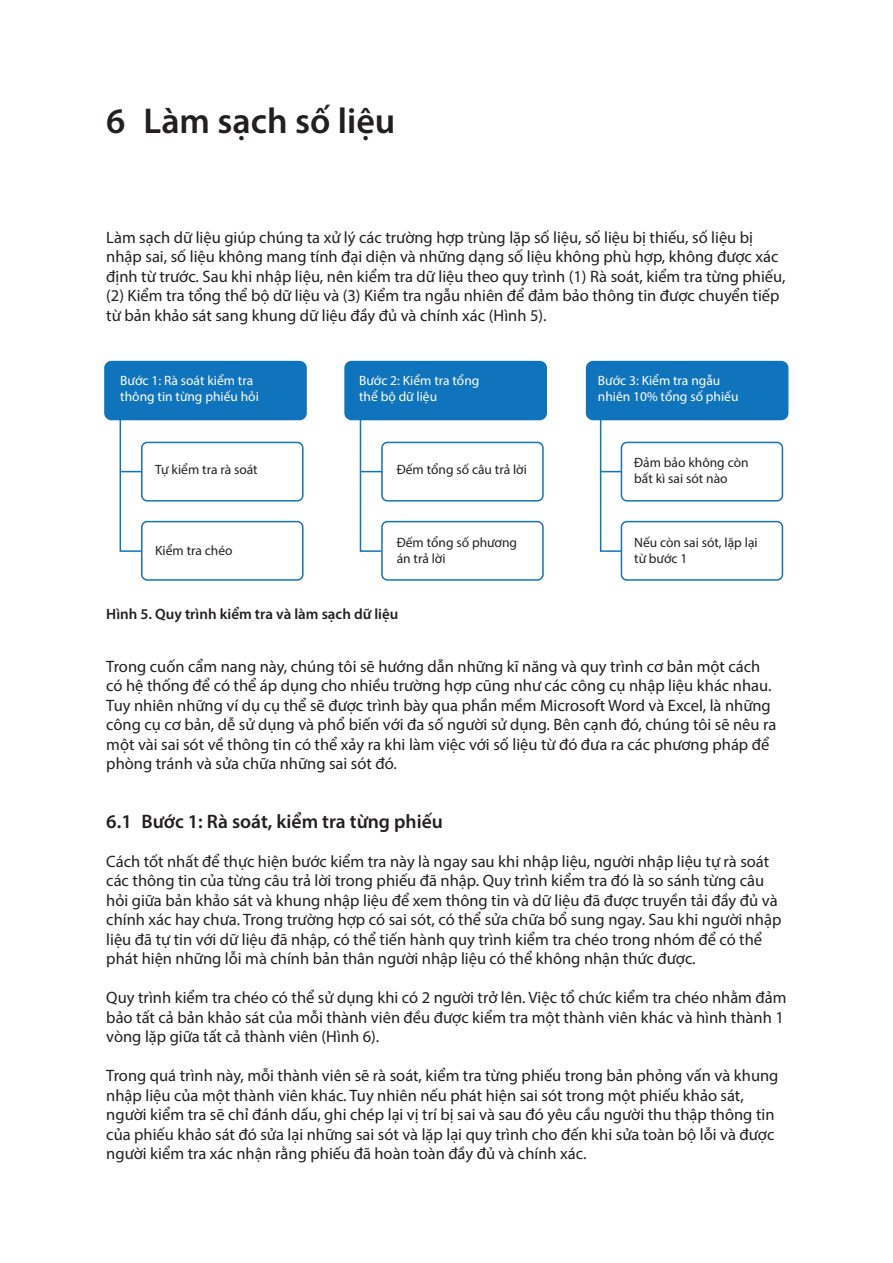
<style>
.page{position:relative;width:893px;height:1263px;background:#fff}
.page>*{position:absolute;margin:0;border:0;box-sizing:border-box;transform-origin:0 0}
.t1{font:600 36px "Myriad Pro";color:#231f20}
.t2{font:600 19.5px "Myriad Pro";color:#231f20}
.Paragraph{font:16.5px/19.5px "Myriad Pro";color:#231f20}
.WP-Figure{font:600 15px "Myriad Pro";color:#231f20}
.t3{font:13.5px/16.2px "Myriad Pro";color:#231f20}
.t4{font:13.5px/16.2px "Myriad Pro";color:#fff}
</style>
<div class="page">
<div style="left:104px;top:361px;width:203px;height:59px;background:#1074bc;border-radius:7px"></div>
<div style="left:344px;top:361px;width:203px;height:59px;background:#1074bc;border-radius:7px"></div>
<div style="left:586px;top:361px;width:202px;height:59px;background:#1074bc;border-radius:7px"></div>
<div style="left:141px;top:442px;width:163px;height:59px;border:2px solid #1074bc;border-radius:6px"></div>
<div style="left:141px;top:521px;width:163px;height:60px;border:2px solid #1074bc;border-radius:6px"></div>
<div style="left:381px;top:442px;width:163px;height:59px;border:2px solid #1074bc;border-radius:6px"></div>
<div style="left:381px;top:521px;width:163px;height:60px;border:2px solid #1074bc;border-radius:6px"></div>
<div style="left:621px;top:442px;width:162px;height:59px;border:2px solid #1074bc;border-radius:6px"></div>
<div style="left:621px;top:521px;width:162px;height:60px;border:2px solid #1074bc;border-radius:6px"></div>
<svg style="left:119px;top:420px;width:24px;height:133px"></svg>
<svg style="left:359px;top:420px;width:24px;height:133px"></svg>
<svg style="left:599px;top:420px;width:24px;height:133px"></svg>
<p class="t1" style="left:106px;top:98px;width:291px">6 Làm sạch số liệu</p>
<p class="Paragraph" style="left:106px;top:227px;width:681px">Làm sạch dữ liệu giúp chúng ta xử lý các trường hợp trùng lặp số liệu, số liệu bị thiếu, số liệu bị nhập sai, số liệu không mang tính đại diện và những dạng số liệu không phù hợp, không được xác định từ trước. Sau khi nhập liệu, nên kiểm tra dữ liệu theo quy trình (1) Rà soát, kiểm tra từng phiếu, (2) Kiểm tra tổng thể bộ dữ liệu và (3) Kiểm tra ngẫu nhiên để đảm bảo thông tin được chuyển tiếp từ bản khảo sát sang khung dữ liệu đầy đủ và chính xác (Hình 5).</p>
<p class="t4" style="left:120px;top:372px;width:140px">Bước 1: Rà soát kiểm tra thông tin từng phiếu hỏi</p>
<p class="t4" style="left:359px;top:372px;width:122px">Bước 2: Kiểm tra tổng thể bộ dữ liệu</p>
<p class="t4" style="left:598px;top:372px;width:142px">Bước 3: Kiểm tra ngẫu nhiên 10% tổng số phiếu</p>
<p class="t3" style="left:155px;top:461px;width:104px">Tự kiểm tra rà soát</p>
<p class="t3" style="left:397px;top:461px;width:132px">Đếm tổng số câu trả lời</p>
<p class="t3" style="left:634px;top:454px;width:116px">Đảm bảo không còn bất kì sai sót nào</p>
<p class="t3" style="left:155px;top:542px;width:79px">Kiểm tra chéo</p>
<p class="t3" style="left:397px;top:534px;width:122px">Đếm tổng số phương án trả lời</p>
<p class="t3" style="left:634px;top:534px;width:125px">Nếu còn sai sót, lặp lại từ bước 1</p>
<p class="WP-Figure" style="left:106px;top:605px;width:294px">Hình 5. Quy trình kiểm tra và làm sạch dữ liệu</p>
<p class="Paragraph" style="left:106px;top:656px;width:672px">Trong cuốn cẩm nang này, chúng tôi sẽ hướng dẫn những kĩ năng và quy trình cơ bản một cách có hệ thống để có thể áp dụng cho nhiều trường hợp cũng như các công cụ nhập liệu khác nhau.<br>Tuy nhiên những ví dụ cụ thể sẽ được trình bày qua phần mềm Microsoft Word và Excel, là những công cụ cơ bản, dễ sử dụng và phổ biến với đa số người sử dụng. Bên cạnh đó, chúng tôi sẽ nêu ra một vài sai sót về thông tin có thể xảy ra khi làm việc với số liệu từ đó đưa ra các phương pháp để phòng tránh và sửa chữa những sai sót đó.</p>
<p class="t2" style="left:106px;top:809px;width:338px">6.1 Bước 1: Rà soát, kiểm tra từng phiếu</p>
<p class="Paragraph" style="left:106px;top:851px;width:677px">Cách tốt nhất để thực hiện bước kiểm tra này là ngay sau khi nhập liệu, người nhập liệu tự rà soát các thông tin của từng câu trả lời trong phiếu đã nhập. Quy trình kiểm tra đó là so sánh từng câu hỏi giữa bản khảo sát và khung nhập liệu để xem thông tin và dữ liệu đã được truyền tải đầy đủ và chính xác hay chưa. Trong trường hợp có sai sót, có thể sửa chữa bổ sung ngay. Sau khi người nhập liệu đã tự tin với dữ liệu đã nhập, có thể tiến hành quy trình kiểm tra chéo trong nhóm để có thể phát hiện những lỗi mà chính bản thân người nhập liệu có thể không nhận thức được.</p>
<p class="Paragraph" style="left:106px;top:988px;width:682px">Quy trình kiểm tra chéo có thể sử dụng khi có 2 người trở lên. Việc tổ chức kiểm tra chéo nhằm đảm bảo tất cả bản khảo sát của mỗi thành viên đều được kiểm tra một thành viên khác và hình thành 1 vòng lặp giữa tất cả thành viên (Hình 6).</p>
<p class="Paragraph" style="left:106px;top:1066px;width:674px">Trong quá trình này, mỗi thành viên sẽ rà soát, kiểm tra từng phiếu trong bản phỏng vấn và khung nhập liệu của một thành viên khác. Tuy nhiên nếu phát hiện sai sót trong một phiếu khảo sát, người kiểm tra sẽ chỉ đánh dấu, ghi chép lại vị trí bị sai và sau đó yêu cầu người thu thập thông tin của phiếu khảo sát đó sửa lại những sai sót và lặp lại quy trình cho đến khi sửa toàn bộ lỗi và được người kiểm tra xác nhận rằng phiếu đã hoàn toàn đầy đủ và chính xác.</p>
</div>
